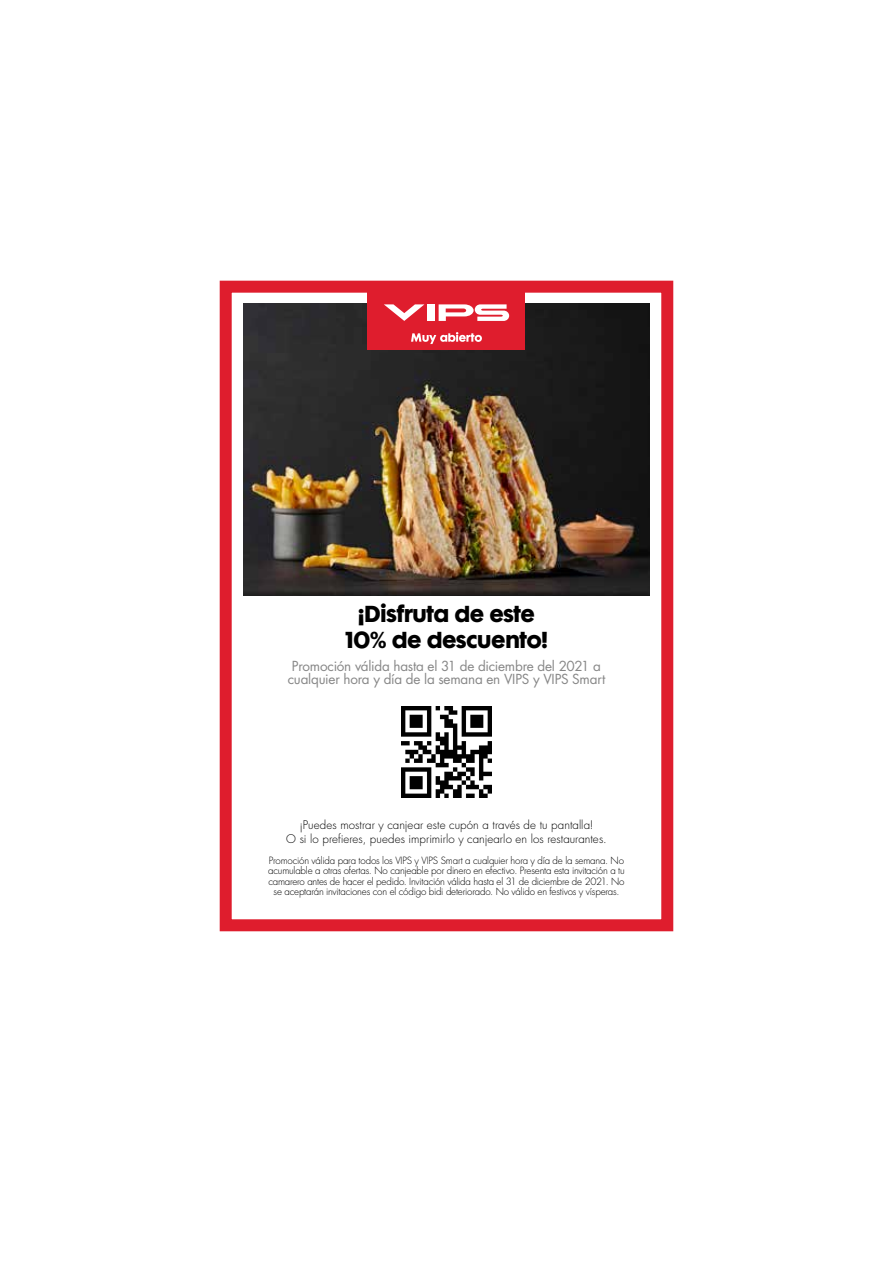
<style>
.page{position:relative;width:893px;height:1263px;background:#fff}
.page>*{position:absolute;margin:0;border:0;box-sizing:border-box;transform-origin:0 0}
.t1{font:21.15px/25.5px "Cg Futura Maxi Bd";letter-spacing:-.03em;color:#000;text-align:center}
.t2{font:13.5px/13.5px "Futura Std";letter-spacing:-.015em;color:#878787;text-align:center}
.t3{font:300 11.55px/13.5px "Futura Std";letter-spacing:.005em;color:#000;text-align:center}
.t4{font:300 9.75px/10.5px "Futura Std";letter-spacing:-.02em;color:#000;text-align:center}
</style>
<div class="page">
<img style="left:243px;top:303px;width:407px;height:292px">
<img style="left:401px;top:706px;width:91px;height:91px">
<div style="left:368px;top:286px;width:157px;height:64px;background:#df1d2d"></div>
<svg style="left:439px;top:304px;width:70px;height:17px"></svg>
<svg style="left:384px;top:304px;width:40px;height:17px"></svg>
<div style="left:428px;top:304px;width:7px;height:17px;background:#fff"></div>
<svg style="left:411px;top:332px;width:71px;height:12px"></svg>
<div style="left:220px;top:281px;width:453px;height:650px;border:12px solid #df1d2d"></div>
<h1 class="t1" style="left:345px;top:602px;width:204px">¡Disfruta de este<br>10% de descuento!</h1>
<h2 class="t2" style="left:288px;top:659px;width:319px">Promoción válida hasta el 31 de diciembre del 2021 a cualquier hora y día de la semana en VIPS y VIPS Smart</h2>
<p class="t3" style="left:286px;top:818px;width:322px">¡Puedes mostrar y canjear este cupón a través de tu pantalla!<br>O si lo prefieres, puedes imprimirlo y canjearlo en los restaurantes.</p>
<p class="t4" style="left:268px;top:855px;width:358px">Promoción válida para todos los VIPS y VIPS Smart a cualquier hora y día de la semana. No acumulable a otras ofertas. No canjeable por dinero en efectivo. Presenta esta invitación a tu camarero antes de hacer el pedido. Invitación válida hasta el 31 de diciembre de 2021. No se aceptarán invitaciones con el código bidi deteriorado. No válido en festivos y vísperas.</p>
</div>
